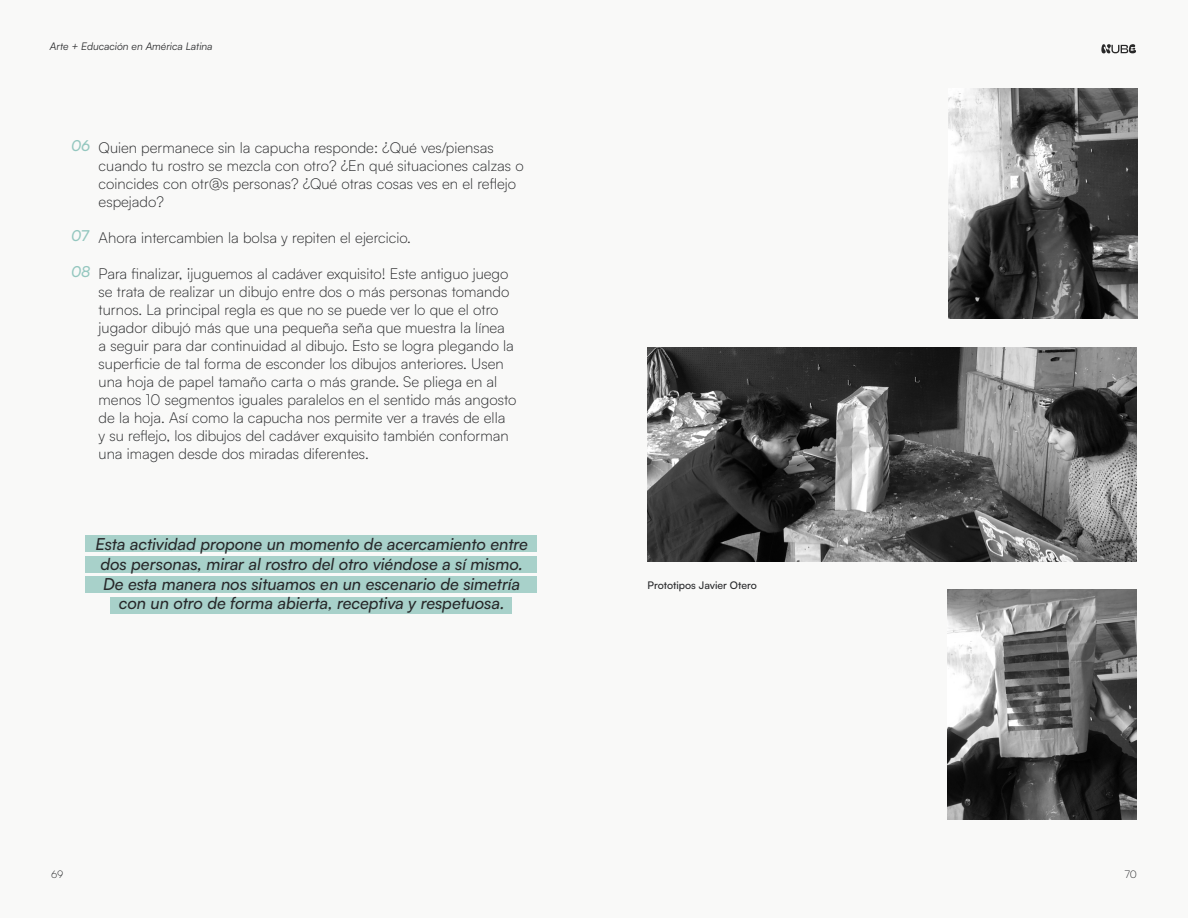
<style>
.page{position:relative;width:1188px;height:918px;background:#f9f9f8}
.page>*{position:absolute;margin:0;border:0;box-sizing:border-box;transform-origin:0 0}
.t1{font:italic 500 16.5px/19.8px "Satoshi";color:#27282a;text-align:center}
.t2{font:300 15px/18px "Satoshi";color:#27282a}
.t3{font:italic 500 15px "Satoshi";color:#94c7bf}
.t4{font:italic 10.5px "Satoshi";color:#27282a}
.t5{font:500 10.5px "Satoshi";color:#27282a}
.t6{font:300 10.5px "Satoshi";color:#27282a}
</style>
<div class="page">
<div style="left:86px;top:536px;width:451px;height:16px;background:#a8d1ca"></div>
<div style="left:86px;top:577px;width:451px;height:16px;background:#a8d1ca"></div>
<div style="left:111px;top:597px;width:401px;height:16px;background:#a8d1ca"></div>
<div style="left:86px;top:556px;width:451px;height:16px;background:#a8d1ca"></div>
<svg style="left:1101px;top:44px;width:35px;height:9px"></svg>
<img style="left:647px;top:347px;width:490px;height:214px">
<img style="left:948px;top:88px;width:189px;height:231px">
<img style="left:947px;top:590px;width:190px;height:229px">
<p class="t4" style="left:50px;top:39px;width:164px">Arte + Educación en América Latina</p>
<p class="t3" style="left:71px;top:135px;width:21px">06</p>
<p class="t2" style="left:99px;top:138px;width:427px">Quien permanece sin la capucha responde: ¿Qué ves/piensas cuando tu rostro se mezcla con otro? ¿En qué situaciones calzas o coincides con otr@s personas? ¿Qué otras cosas ves en el reflejo espejado?</p>
<p class="t2" style="left:99px;top:228px;width:314px">Ahora intercambien la bolsa y repiten el ejercicio.</p>
<p class="t2" style="left:99px;top:264px;width:419px">Para finalizar, ¡juguemos al cadáver exquisito! Este antiguo juego se trata de realizar un dibujo entre dos o más personas tomando turnos. La principal regla es que no se puede ver lo que el otro jugador dibujó más que una pequeña seña que muestra la línea<br>a seguir para dar continuidad al dibujo. Esto se logra plegando la superficie de tal forma de esconder los dibujos anteriores. Usen una hoja de papel tamaño carta o más grande. Se pliega en al menos 10 segmentos iguales paralelos en el sentido más angosto de la hoja. Así como la capucha nos permite ver a través de ella<br>y su reflejo, los dibujos del cadáver exquisito también conforman una imagen desde dos miradas diferentes.</p>
<p class="t3" style="left:71px;top:225px;width:19px">07</p>
<p class="t3" style="left:71px;top:262px;width:21px">08</p>
<p class="t1" style="left:95px;top:533px;width:434px">Esta actividad propone un momento de acercamiento entre dos personas, mirar al rostro del otro viéndose a sí mismo.<br>De esta manera nos situamos en un escenario de simetría con un otro de forma abierta, receptiva y respetuosa.</p>
<p class="t5" style="left:647px;top:578px;width:111px">Prototipos Javier Otero</p>
<p class="t6" style="left:51px;top:867px;width:14px">69</p>
<p class="t6" style="left:1125px;top:867px;width:14px">70</p>
</div>
